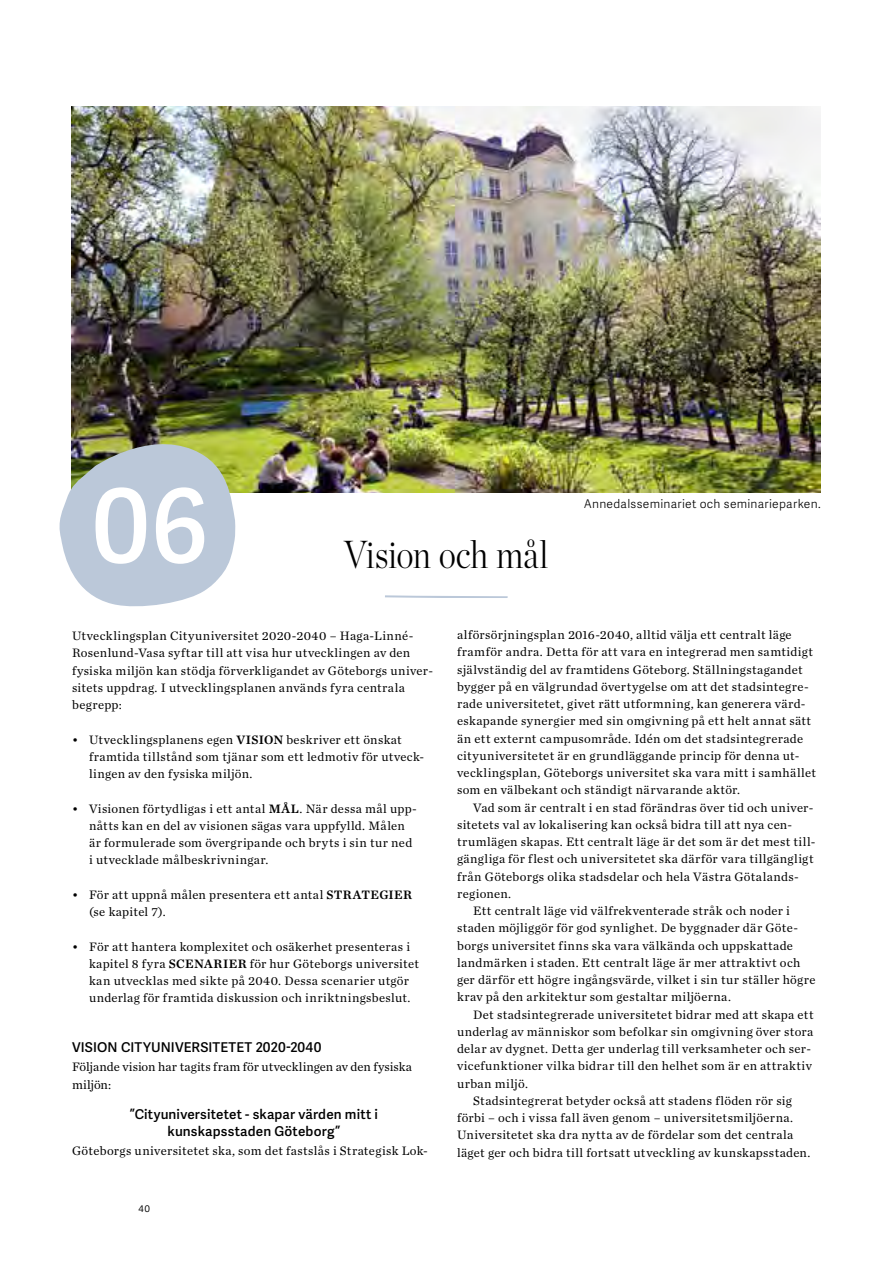
<style>
.page{position:relative;width:893px;height:1263px;background:#fff}
.page>*{position:absolute;margin:0;border:0;box-sizing:border-box;transform-origin:0 0}
.t1{font:600 102px "Adelle Sans";color:#fff}
.t2{font:300 39px "Chronicle Disp Cond";letter-spacing:-.01em;color:#000}
.t3{font:600 13.5px/17.2px "Adelle Sans";letter-spacing:.01em;color:#000;text-align:center}
.t4{font:12.75px/17.2px "Chronicle Text G1";letter-spacing:.025em;color:#000}
.t5{font:12.75px/17.2px "Chronicle Text G1";color:#000}
.t6{font:300 12px "Adelle Sans";letter-spacing:.02em;color:#000}
.s1{font-family:"Chronicle Text G1 Semi"}
</style>
<div class="page">
<img style="left:72px;top:106px;width:748px;height:387px">
<svg style="left:59px;top:431px;width:177px;height:176px;background:#bbc5c6"></svg>
<svg style="left:385px;top:595px;width:123px;height:3px"></svg>
<h1 class="t1" style="left:92px;top:452px;width:118px">06</h1>
<h2 class="t2" style="left:344px;top:525px;width:206px">Vision och mål</h2>
<p class="t6" style="left:584px;top:496px;width:238px">Annedalsseminariet och seminarieparken.</p>
<p class="t4" style="left:72px;top:626px;width:363px">Utvecklingsplan Cityuniversitet 2020-2040 – Haga-Linné-Rosenlund-Vasa syftar till att visa hur utvecklingen av den fysiska miljön kan stödja förverkligandet av Göteborgs univer&shy;sitets uppdrag. I utvecklingsplanen används fyra centrala begrepp:</p>
<p class="t4" style="left:89px;top:730px;width:337px;text-indent:-17px">• Utvecklingsplanens egen <span class="s1">VISION</span> beskriver ett önskat framtida tillstånd som tjänar som ett ledmotiv för utveck&shy;lingen av den fysiska miljön.</p>
<p class="t4" style="left:89px;top:799px;width:329px;text-indent:-17px">• Visionen förtydligas i ett antal <span class="s1">MÅL</span>. När dessa mål upp&shy;nåtts kan en del av visionen sägas vara uppfylld. Målen är formulerade som övergripande och bryts i sin tur ned i utvecklade målbeskrivningar.</p>
<p class="t4" style="left:89px;top:885px;width:324px;text-indent:-17px">• För att uppnå målen presentera ett antal <span class="s1">STRATEGIER </span>(se kapitel 7).</p>
<p class="t4" style="left:89px;top:937px;width:331px;text-indent:-17px">• För att hantera komplexitet och osäkerhet presenteras i kapitel 8 fyra <span class="s1">SCENARIER</span> för hur Göteborgs universitet kan utvecklas med sikte på 2040. Dessa scenarier utgör underlag för framtida diskussion och inriktningsbeslut.</p>
<p class="t3" style="left:72px;top:1038px;width:251px">VISION CITYUNIVERSITETET 2020-2040</p>
<p class="t5" style="left:72px;top:1058px;width:341px">Följande vision har tagits fram för utvecklingen av den fysiska miljön:</p>
<p class="t3" style="left:130px;top:1105px;width:250px">”Cityuniversitetet - skapar värden mitt i kunskapsstaden Göteborg”</p>
<p class="t4" style="left:72px;top:1142px;width:357px">Göteborgs universitetet ska, som det fastslås i Strategisk Lok-</p>
<p class="t6" style="left:139px;top:1199px;width:13px">40</p>
<p class="t4" style="left:457px;top:625px;width:360px">alförsörjningsplan 2016-2040, alltid välja ett centralt läge framför andra. Detta för att vara en integrerad men samtidigt självständig del av framtidens Göteborg. Ställningstagandet bygger på en välgrundad övertygelse om att det stadsintegre&shy;rade universitetet, givet rätt utformning, kan generera värd&shy;eskapande synergier med sin omgivning på ett helt annat sätt än ett externt campusområde. Idén om det stadsintegrerade cityuniversitetet är en grundläggande princip för denna ut&shy;vecklingsplan, Göteborgs universitet ska vara mitt i samhället som en välbekant och ständigt närvarande aktör.</p>
<p class="t4" style="left:473px;top:798px;width:342px">Vad som är centralt i en stad förändras över tid och univer-</p>
<p class="t4" style="left:457px;top:815px;width:337px">sitetets val av lokalisering kan också bidra till att nya cen-</p>
<p class="t4" style="left:457px;top:832px;width:360px">trumlägen skapas. Ett centralt läge är det som är det mest till-</p>
<p class="t4" style="left:457px;top:850px;width:358px">gängliga för flest och universitetet ska därför vara tillgängligt</p>
<p class="t4" style="left:457px;top:867px;width:343px">från Göteborgs olika stadsdelar och hela Västra Götalands-</p>
<p class="t4" style="left:457px;top:884px;width:56px">regionen.</p>
<p class="t4" style="left:473px;top:901px;width:318px">Ett centralt läge vid välfrekventerade stråk och noder i</p>
<p class="t4" style="left:457px;top:919px;width:342px">staden möjliggör för god synlighet. De byggnader där Göte-</p>
<p class="t4" style="left:457px;top:936px;width:337px">borgs universitet finns ska vara välkända och uppskattade</p>
<p class="t4" style="left:457px;top:953px;width:345px">landmärken i staden. Ett centralt läge är mer attraktivt och</p>
<p class="t4" style="left:457px;top:970px;width:360px">ger därför ett högre ingångsvärde, vilket i sin tur ställer högre</p>
<p class="t4" style="left:457px;top:988px;width:275px">krav på den arkitektur som gestaltar miljöerna.</p>
<p class="t4" style="left:473px;top:1005px;width:342px">Det stadsintegrerade universitetet bidrar med att skapa ett</p>
<p class="t4" style="left:457px;top:1022px;width:358px">underlag av människor som befolkar sin omgivning över stora</p>
<p class="t4" style="left:457px;top:1039px;width:355px">delar av dygnet. Detta ger underlag till verksamheter och ser-</p>
<p class="t4" style="left:457px;top:1057px;width:356px">vicefunktioner vilka bidrar till den helhet som är en attraktiv</p>
<p class="t4" style="left:457px;top:1074px;width:72px">urban miljö.</p>
<p class="t4" style="left:473px;top:1091px;width:320px">Stadsintegrerat betyder också att stadens flöden rör sig</p>
<p class="t4" style="left:457px;top:1108px;width:338px">förbi – och i vissa fall även genom – universitetsmiljöerna.</p>
<p class="t4" style="left:457px;top:1126px;width:338px">Universitetet ska dra nytta av de fördelar som det centrala</p>
<p class="t4" style="left:457px;top:1143px;width:355px">läget ger och bidra till fortsatt utveckling av kunskapsstaden.</p>
</div>
